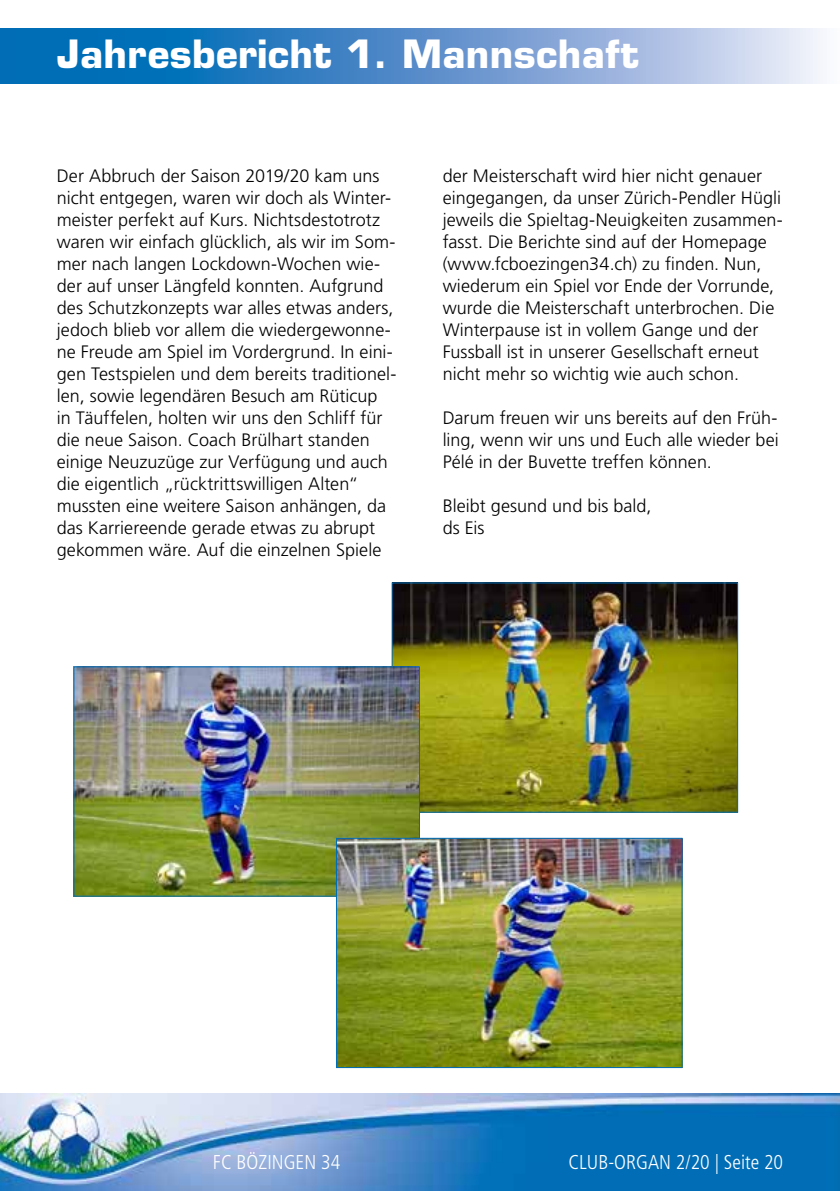
<style>
.page{position:relative;width:840px;height:1191px;background:#fff}
.page>*{position:absolute;margin:0;border:0;box-sizing:border-box;transform-origin:0 0}
.t1{font:700 38px "Eurostile LT Std";letter-spacing:.01em;color:#fff}
.t2{font:300 condensed 20px "Frutiger LT Std";color:#fff}
.t3{font:300 18px/22px "Frutiger LT Std";letter-spacing:.005em;color:#000}
</style>
<div class="page">
<img style="left:0;top:1093px;width:839px;height:98px">
<svg style="left:0;top:28px;width:823px;height:56px;background:#5d97ce"></svg>
<img style="left:393px;top:584px;width:342px;height:226px">
<img style="left:75px;top:668px;width:343px;height:226px">
<div style="left:73px;top:666px;width:347px;height:230px;border:1px solid #006db7"></div>
<img style="left:338px;top:839px;width:342px;height:227px">
<div style="left:336px;top:837px;width:346px;height:231px;border:1px solid #006db7"></div>
<h1 class="t1" style="left:57px;top:31px;width:583px">Jahresbericht 1. Mannschaft</h1>
<p class="t3" style="left:57px;top:165px;width:341px">Der Abbruch der Saison 2019/20 kam uns nicht entgegen, waren wir doch als Winter&shy;meister perfekt auf Kurs. Nichtsdestotrotz waren wir einfach glücklich, als wir im Som&shy;mer nach langen Lockdown-Wochen wie&shy;der auf unser Längfeld konnten. Aufgrund des Schutzkonzepts war alles etwas anders, jedoch blieb vor allem die wiedergewonne&shy;ne Freude am Spiel im Vordergrund. In eini&shy;gen Testspielen und dem bereits traditionel&shy;len, sowie legendären Besuch am Rüticup<br>in Täuffelen, holten wir uns den Schliff für die neue Saison. Coach Brülhart standen einige Neuzuzüge zur Verfügung und auch die eigentlich „rücktrittswilligen Alten“ mussten eine weitere Saison anhängen, da das Karriereende gerade etwas zu abrupt gekommen wäre. Auf die einzelnen Spiele</p>
<p class="t3" style="left:442px;top:165px;width:341px">der Meisterschaft wird hier nicht genauer eingegangen, da unser Zürich-Pendler Hügli jeweils die Spieltag-Neuigkeiten zusammen&shy;fasst. Die Berichte sind auf der Homepage (www.fcboezingen34.ch) zu finden. Nun, wiederum ein Spiel vor Ende der Vorrunde, wurde die Meisterschaft unterbrochen. Die Winterpause ist in vollem Gange und der Fussball ist in unserer Gesellschaft erneut nicht mehr so wichtig wie auch schon.</p>
<p class="t3" style="left:442px;top:407px;width:337px;text-align:justify">Darum freuen wir uns bereits auf den Früh&shy;ling, wenn wir uns und Euch alle wieder bei Pélé in der Buvette treffen können.</p>
<p class="t3" style="left:442px;top:495px;width:210px">Bleibt gesund und bis bald, ds Eis</p>
<p class="t2" style="left:213px;top:1150px;width:129px">FC BÖZINGEN 34</p>
<p class="t2" style="left:568px;top:1150px;width:216px">CLUB-ORGAN 2/20 | Seite 20</p>
</div>
